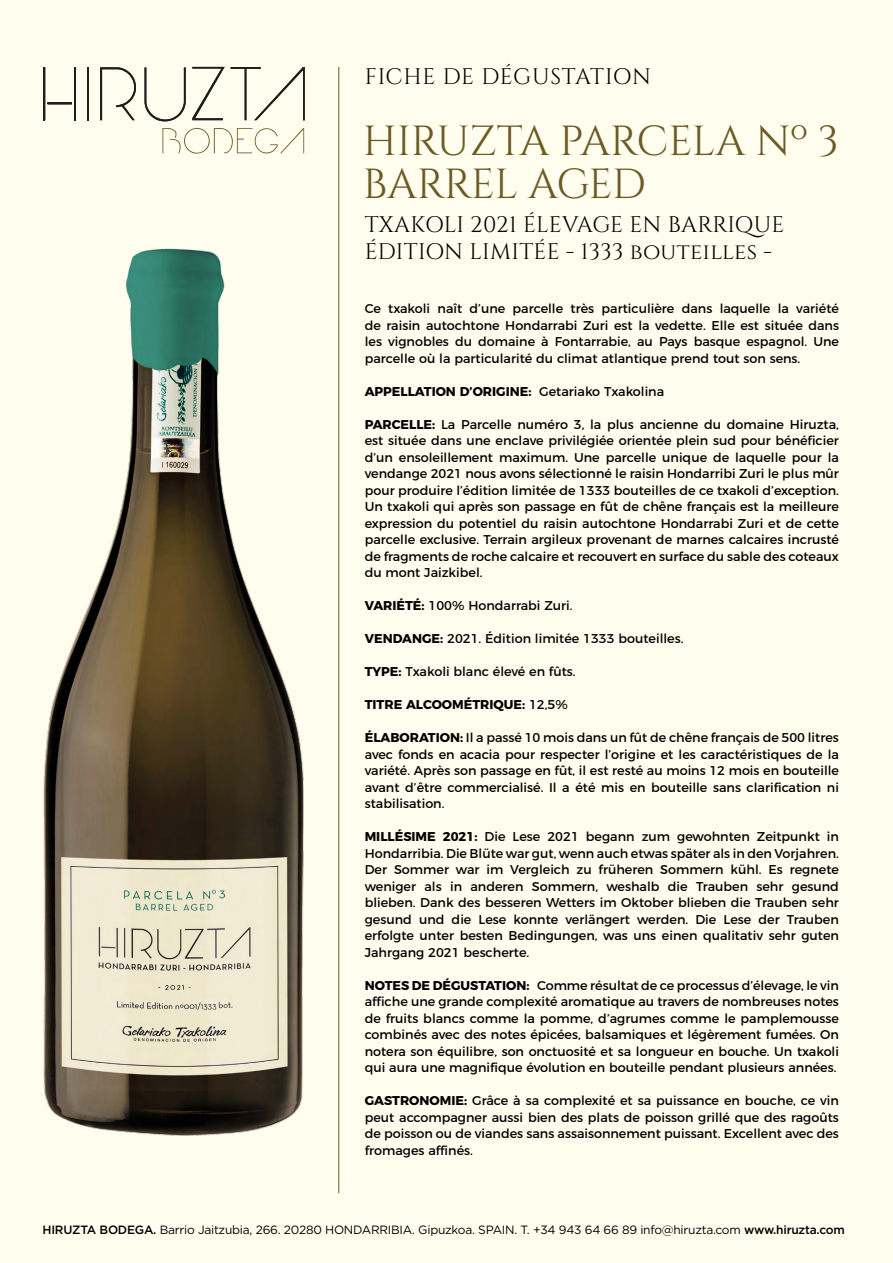
<style>
.page{position:relative;width:893px;height:1263px;background:#fffdee}
.page>*{position:absolute;margin:0;border:0;box-sizing:border-box;transform-origin:0 0}
.t1{font:42px/42.2px "Cinzel";letter-spacing:-.015em;color:#6c5a23}
.t2{font:22.5px/27.2px "Cinzel";letter-spacing:.015em;color:#000}
.t3{font:12.75px/16.5px "Montserrat";color:#000;text-align:justify}
.t4{font:700 12.75px "Montserrat";color:#000}
.t5{font:12px "Gotham";letter-spacing:-.02em;color:#000}
.s1{font-weight:400}
.s2{font-weight:700}
.s3{font-weight:500}
</style>
<div class="page">
<img style="left:43px;top:248px;width:261px;height:888px">
<svg style="left:162px;top:128px;width:142px;height:26px"></svg>
<hr style="left:43px;top:67px;width:2px;height:53px;background:#1e1e1c">
<hr style="left:74px;top:67px;width:2px;height:53px;background:#1e1e1c">
<hr style="left:48px;top:102px;width:24px;height:2px;background:#1e1e1c">
<hr style="left:87px;top:67px;width:2px;height:53px;background:#1e1e1c">
<svg style="left:100px;top:67px;width:36px;height:53px"></svg>
<svg style="left:145px;top:67px;width:41px;height:54px"></svg>
<svg style="left:192px;top:67px;width:33px;height:53px"></svg>
<svg style="left:231px;top:67px;width:74px;height:53px"></svg>
<hr style="left:338px;top:67px;width:1px;height:1126px;background:#6c5a23">
<h2 class="t2" style="left:365px;top:64px;width:288px">FICHE DE DÉGUSTATION</h2>
<h1 class="t1" style="left:363px;top:122px;width:478px">HIRUZTA PARCELA Nº 3<br>BARREL AGED</h1>
<h2 class="t2" style="left:365px;top:212px;width:421px">TXAKOLI 2021 ÉLEVAGE EN BARRIQUE<br>ÉDITION LIMITÉE - 1333 bouteilles -</h2>
<p class="t3" style="left:365px;top:299px;width:476px">Ce txakoli naît d’une parcelle très particulière dans laquelle la variété de raisin autochtone Hondarrabi Zuri est la vedette. Elle est située dans les vignobles du domaine à Fontarrabie, au Pays basque espagnol. Une parcelle où la particularité du climat atlantique prend tout son sens.</p>
<p class="t4" style="left:365px;top:381px;width:301px">APPELLATION D’ORIGINE: <span class="s1">Getariako Txakolina</span></p>
<p class="t3" style="left:365px;top:415px;width:476px"><span class="s2">PARCELLE:</span> La Parcelle numéro 3, la plus ancienne du domaine Hiruzta, est située dans une enclave privilégiée orientée plein sud pour bénéficier d’un ensoleillement maximum. Une parcelle unique de laquelle pour la vendange 2021 nous avons sélectionné le raisin Hondarribi Zuri le plus mûr pour produire l’édition limitée de 1333 bouteilles de ce txakoli d’exception.<br>Un txakoli qui après son passage en fût de chêne français est la meilleure expression du potentiel du raisin autochtone Hondarrabi Zuri et de cette parcelle exclusive. Terrain argileux provenant de marnes calcaires incrusté de fragments de roche calcaire et recouvert en surface du sable des coteaux du mont Jaizkibel.</p>
<p class="t3" style="left:365px;top:596px;width:209px"><span class="s2">VARIÉTÉ:</span> 100% Hondarrabi Zuri.</p>
<p class="t3" style="left:365px;top:629px;width:320px"><span class="s2">VENDANGE:</span> 2021. Édition limitée 1333 bouteilles.</p>
<p class="t3" style="left:365px;top:662px;width:212px"><span class="s2">TYPE:</span> Txakoli blanc élevé en fûts.</p>
<p class="t4" style="left:365px;top:694px;width:205px">TITRE ALCOOMÉTRIQUE: <span class="s1">12,5%</span></p>
<p class="t3" style="left:365px;top:728px;width:476px"><span class="s2">ÉLABORATION:</span> Il a passé 10 mois dans un fût de chêne français de 500 litres avec fonds en acacia pour respecter l’origine et les caractéristiques de la variété. Après son passage en fût, il est resté au moins 12 mois en bouteille avant d’être commercialisé. Il a été mis en bouteille sans clarification ni stabilisation.</p>
<p class="t3" style="left:365px;top:827px;width:476px"><span class="s2">MILLÉSIME 2021:</span> Die Lese 2021 begann zum gewohnten Zeitpunkt in Hondarribia. Die Blüte war gut, wenn auch etwas später als in den Vorjahren.<br>Der Sommer war im Vergleich zu früheren Sommern kühl. Es regnete weniger als in anderen Sommern, weshalb die Trauben sehr gesund blieben. Dank des besseren Wetters im Oktober blieben die Trauben sehr gesund und die Lese konnte verlängert werden. Die Lese der Trauben erfolgte unter besten Bedingungen, was uns einen qualitativ sehr guten Jahrgang 2021 bescherte.</p>
<p class="t3" style="left:365px;top:976px;width:476px"><span class="s2">NOTES DE DÉGUSTATION:</span> Comme résultat de ce processus d’élevage, le vin affiche une grande complexité aromatique au travers de nombreuses notes de fruits blancs comme la pomme, d’agrumes comme le pamplemousse combinés avec des notes épicées, balsamiques et légèrement fumées. On notera son équilibre, son onctuosité et sa longueur en bouche. Un txakoli qui aura une magnifique évolution en bouteille pendant plusieurs années.</p>
<p class="t3" style="left:365px;top:1091px;width:476px"><span class="s2">GASTRONOMIE:</span> Grâce à sa complexité et sa puissance en bouche, ce vin peut accompagner aussi bien des plats de poisson grillé que des ragoûts de poisson ou de viandes sans assaisonnement puissant. Excellent avec des fromages affinés.</p>
<p class="t5" style="left:43px;top:1223px;width:804px"><span class="s3">HIRUZTA BODEGA.</span> Barrio Jaitzubia, 266. 20280 HONDARRIBIA. Gipuzkoa. SPAIN. T. +34 943 64 66 89 info@hiruzta.com <span class="s3">www.hiruzta.com</span></p>
</div>
